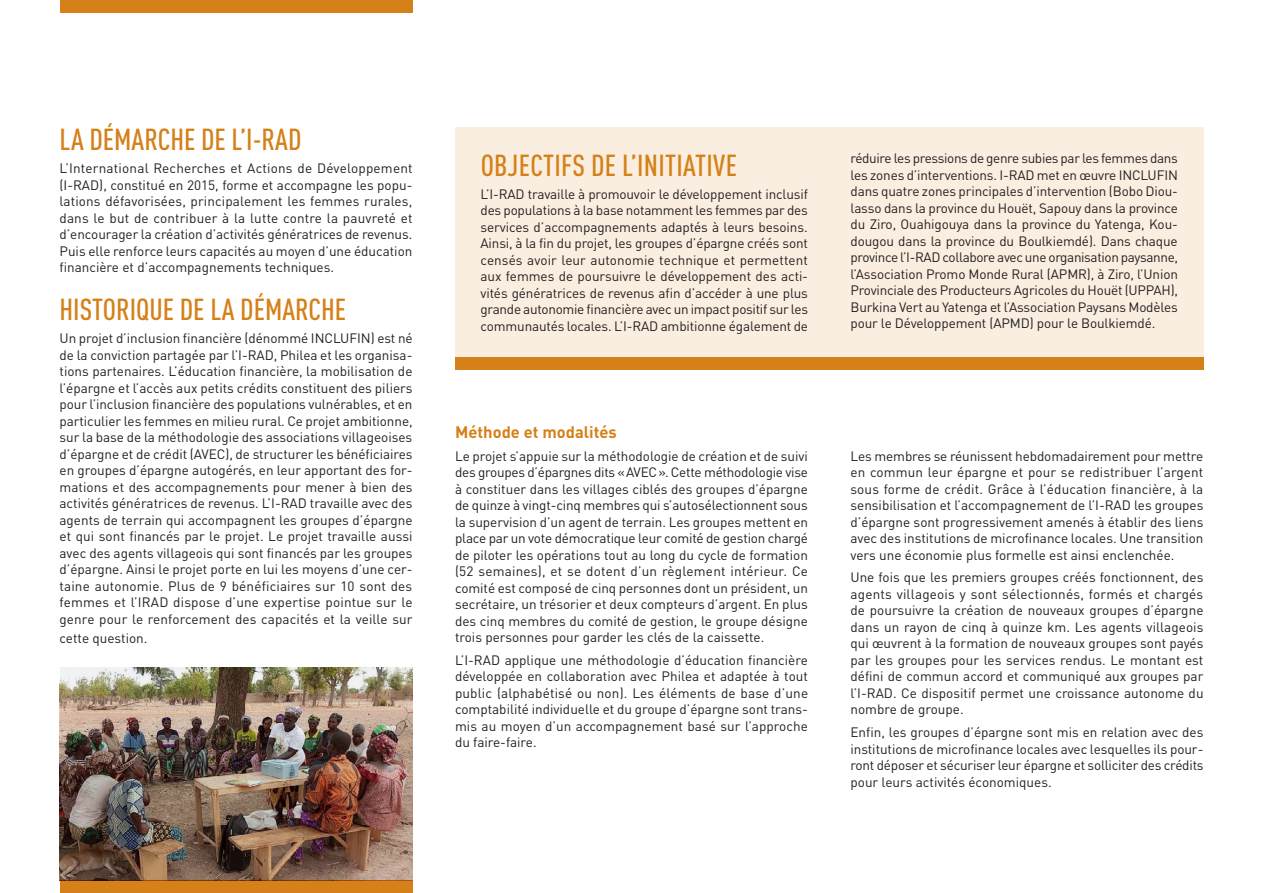
<style>
.page{position:relative;width:1263px;height:893px;background:#fff}
.page>*{position:absolute;margin:0;border:0;box-sizing:border-box;transform-origin:0 0}
.t1{font:500 condensed 30px "DINOT";color:#d58018}
.t2{font:700 16.5px "DINOT";color:#d58018}
.t3{font:13.5px/16.5px "DINOT";color:#231f20;text-align:justify}
</style>
<div class="page">
<div style="left:60px;top:0;width:352px;height:13px;background:#d58018"></div>
<div style="left:60px;top:880px;width:352px;height:13px;background:#d58018"></div>
<div style="left:455px;top:357px;width:748px;height:12px;background:#d58018"></div>
<div style="left:455px;top:128px;width:748px;height:229px;background:#faeee0"></div>
<img style="left:60px;top:668px;width:352px;height:212px">
<h1 class="t1" style="left:60px;top:122px;width:243px">LA DÉMARCHE DE L’I-RAD</h1>
<p class="t3" style="left:60px;top:160px;width:355px">L’International Recherches et Actions de Développement (I-RAD), constitué en 2015, forme et accompagne les popu&shy;lations défavorisées, principalement les femmes rurales, dans le but de contribuer à la lutte contre la pauvreté et d’encourager la création d’activités génératrices de revenus.<br>Puis elle renforce leurs capacités au moyen d’une éducation financière et d’accompagnements techniques.</p>
<h1 class="t1" style="left:60px;top:292px;width:288px">HISTORIQUE DE LA DÉMARCHE</h1>
<p class="t3" style="left:60px;top:330px;width:355px">Un projet d’inclusion financière (dénommé INCLUFIN) est né de la conviction partagée par l’I-RAD, Philea et les organisa&shy;tions partenaires. L’éducation financière, la mobilisation de l’épargne et l’accès aux petits crédits constituent des piliers pour l’inclusion financière des populations vulnérables, et en particulier les femmes en milieu rural. Ce projet ambitionne, sur la base de la méthodologie des associations villageoises d’épargne et de crédit (AVEC), de structurer les bénéficiaires en groupes d’épargne autogérés, en leur apportant des for&shy;mations et des accompagnements pour mener à bien des activités génératrices de revenus. L’I-RAD travaille avec des agents de terrain qui accompagnent les groupes d’épargne et qui sont financés par le projet. Le projet travaille aussi avec des agents villageois qui sont financés par les groupes d’épargne. Ainsi le projet porte en lui les moyens d’une cer&shy;taine autonomie. Plus de 9 bénéficiaires sur 10 sont des femmes et l’IRAD dispose d’une expertise pointue sur le genre pour le renforcement des capacités et la veille sur</p>
<p class="t3" style="left:60px;top:630px;width:89px">cette question.</p>
<h1 class="t1" style="left:481px;top:148px;width:258px">OBJECTIFS DE L’INITIATIVE</h1>
<p class="t3" style="left:480px;top:186px;width:329px">L’I-RAD travaille à promouvoir le développement inclusif des populations à la base notamment les femmes par des services d’accompagnements adaptés à leurs besoins.<br>Ainsi, à la fin du projet, les groupes d’épargne créés sont censés avoir leur autonomie technique et permettent aux femmes de poursuivre le développement des acti&shy;vités génératrices de revenus afin d’accéder à une plus grande autonomie financière avec un impact positif sur les communautés locales. L’I-RAD ambitionne également de</p>
<p class="t2" style="left:455px;top:421px;width:163px">Méthode et modalités</p>
<p class="t3" style="left:455px;top:447px;width:355px">Le projet s’appuie sur la méthodologie de création et de suivi des groupes d’épargnes dits «AVEC». Cette méthodologie vise à constituer dans les villages ciblés des groupes d’épargne de quinze à vingt-cinq membres qui s’autosélectionnent sous la supervision d’un agent de terrain. Les groupes mettent en place par un vote démocratique leur comité de gestion chargé de piloter les opérations tout au long du cycle de formation (52 semaines), et se dotent d’un règlement intérieur. Ce comité est composé de cinq personnes dont un président, un secrétaire, un trésorier et deux compteurs d’argent. En plus des cinq membres du comité de gestion, le groupe désigne trois personnes pour garder les clés de la caissette.</p>
<p class="t3" style="left:455px;top:652px;width:355px">L’I-RAD applique une méthodologie d’éducation financière développée en collaboration avec Philea et adaptée à tout public (alphabétisé ou non). Les éléments de base d’une comptabilité individuelle et du groupe d’épargne sont trans&shy;mis au moyen d’un accompagnement basé sur l’approche du faire-faire.</p>
<p class="t3" style="left:850px;top:150px;width:329px">réduire les pressions de genre subies par les femmes dans les zones d’interventions. I-RAD met en œuvre INCLUFIN dans quatre zones principales d’intervention (Bobo Diou&shy;lasso dans la province du Houët, Sapouy dans la province du Ziro, Ouahigouya dans la province du Yatenga, Kou&shy;dougou dans la province du Boulkiemdé). Dans chaque province l’I-RAD collabore avec une organisation paysanne, l’Association Promo Monde Rural (APMR), à Ziro, l’Union Provinciale des Producteurs Agricoles du Houët (UPPAH), Burkina Vert au Yatenga et l’Association Paysans Modèles pour le Développement (APMD) pour le Boulkiemdé.</p>
<p class="t3" style="left:850px;top:447px;width:354px">Les membres se réunissent hebdomadairement pour mettre en commun leur épargne et pour se redistribuer l’argent sous forme de crédit. Grâce à l’éducation financière, à la sensibilisation et l’accompagnement de l’I-RAD les groupes d’épargne sont progressivement amenés à établir des liens avec des institutions de microfinance locales. Une transition vers une économie plus formelle est ainsi enclenchée.</p>
<p class="t3" style="left:850px;top:569px;width:355px">Une fois que les premiers groupes créés fonctionnent, des agents villageois y sont sélectionnés, formés et chargés de poursuivre la création de nouveaux groupes d’épargne dans un rayon de cinq à quinze km. Les agents villageois qui œuvrent à la formation de nouveaux groupes sont payés par les groupes pour les services rendus. Le montant est défini de commun accord et communiqué aux groupes par l’I-RAD. Ce dispositif permet une croissance autonome du nombre de groupe.</p>
<p class="t3" style="left:850px;top:724px;width:355px">Enfin, les groupes d’épargne sont mis en relation avec des institutions de microfinance locales avec lesquelles ils pour&shy;ront déposer et sécuriser leur épargne et solliciter des crédits pour leurs activités économiques.</p>
</div>
